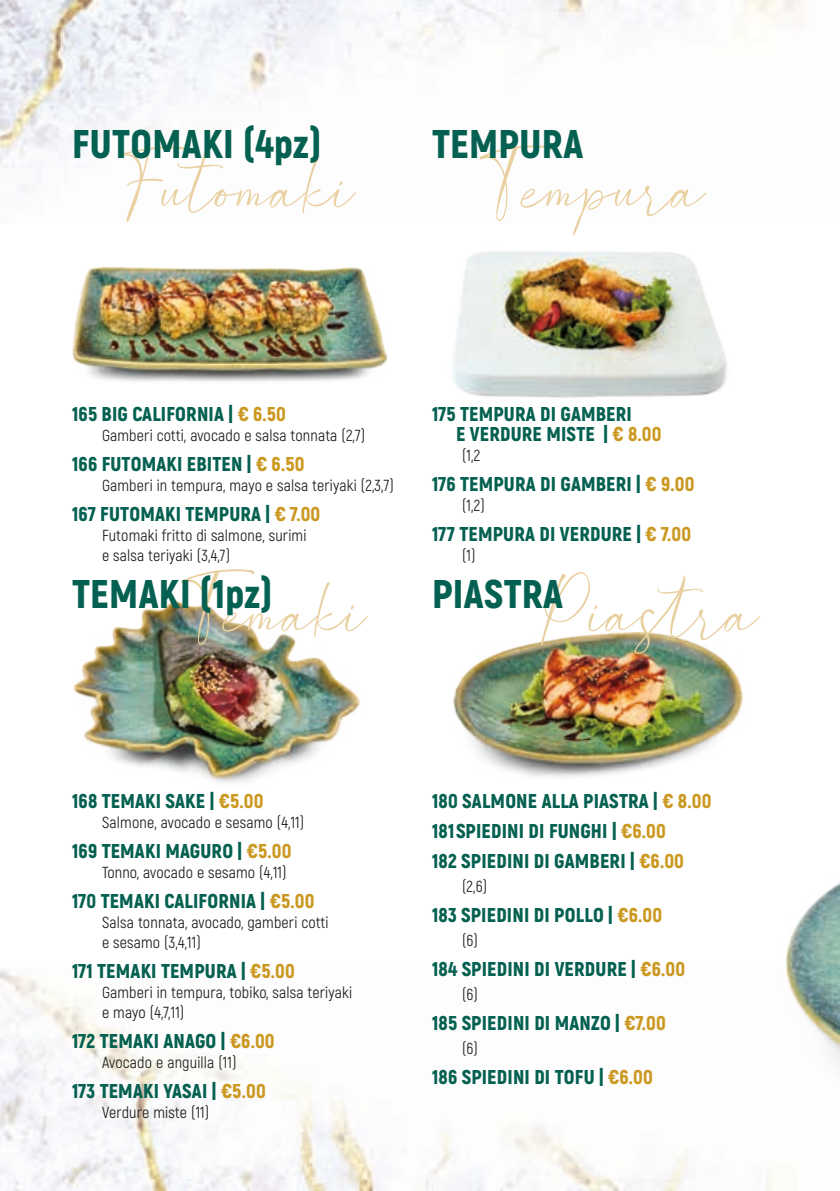
<style>
.page{position:relative;width:840px;height:1191px;background:#fff}
.page>*{position:absolute;margin:0;border:0;box-sizing:border-box;transform-origin:0 0}
.t1{font:113.2px "Southland";letter-spacing:.01em;color:#e9d0a0}
.t2{font:900 40px "Akrobat";letter-spacing:.01em;color:#046050}
.t3{font:900 20px/30px "Akrobat";letter-spacing:.01em;color:#046050}
.t4{font:16px/20px "Akrobat";letter-spacing:.01em;color:#1d1d1b}
.s1{color:#cb9922}
</style>
<div class="page">
<img style="left:0;top:969px;width:773px;height:222px">
<img style="left:0;top:0;width:804px;height:189px">
<img style="left:72px;top:268px;width:316px;height:114px">
<img style="left:453px;top:251px;width:274px;height:147px">
<img style="left:786px;top:883px;width:53px;height:181px">
<img style="left:73px;top:601px;width:287px;height:182px">
<img style="left:453px;top:633px;width:290px;height:144px">
<h2 class="t2" style="left:72px;top:118px;width:251px">FUTOMAKI (4pz)</h2>
<h2 class="t2" style="left:432px;top:118px;width:153px">TEMPURA</h2>
<h1 class="t1" style="left:119px;top:131px;width:587px">Futomaki Tempura</h1>
<p class="t3" style="left:72px;top:398px;width:215px">165 BIG CALIFORNIA | <span class="s1">€ 6.50</span></p>
<p class="t4" style="left:102px;top:425px;width:264px">Gamberi cotti, avocado e salsa tonnata (2,7)</p>
<p class="t3" style="left:72px;top:448px;width:234px">166 FUTOMAKI EBITEN | <span class="s1">€ 6.50</span></p>
<p class="t4" style="left:102px;top:475px;width:293px">Gamberi in tempura, mayo e salsa teriyaki (2,3,7)</p>
<p class="t3" style="left:72px;top:498px;width:250px">167 FUTOMAKI TEMPURA | <span class="s1">€ 7.00</span></p>
<p class="t4" style="left:102px;top:525px;width:206px">Futomaki fritto di salmone, surimi e salsa teriyaki (3,4,7)</p>
<p class="t3" style="left:456px;top:403px;width:207px;line-height:20px;text-indent:-24px">175 TEMPURA DI GAMBERI<br>E VERDURE MISTE | <span class="s1">€ 8.00</span></p>
<p class="t4" style="left:462px;top:445px;width:20px">(1,2</p>
<p class="t3" style="left:432px;top:468px;width:264px">176 TEMPURA DI GAMBERI | <span class="s1">€ 9.00</span></p>
<p class="t4" style="left:462px;top:495px;width:24px">(1,2)</p>
<p class="t3" style="left:432px;top:518px;width:260px">177 TEMPURA DI VERDURE | <span class="s1">€ 7.00</span></p>
<p class="t4" style="left:462px;top:545px;width:15px">(1)</p>
<h1 class="t1" style="left:181px;top:555px;width:187px">Temaki</h1>
<h1 class="t1" style="left:540px;top:555px;width:219px">Piastra</h1>
<h2 class="t2" style="left:72px;top:568px;width:202px">TEMAKI (1pz)</h2>
<h2 class="t2" style="left:432px;top:568px;width:132px">PIASTRA</h2>
<p class="t3" style="left:72px;top:786px;width:193px">168 TEMAKI SAKE | <span class="s1">€5.00</span></p>
<p class="t4" style="left:102px;top:812px;width:203px">Salmone, avocado e sesamo (4,11)</p>
<p class="t3" style="left:72px;top:836px;width:221px">169 TEMAKI MAGURO | <span class="s1">€5.00</span></p>
<p class="t4" style="left:102px;top:862px;width:186px">Tonno, avocado e sesamo (4,11)</p>
<p class="t3" style="left:72px;top:886px;width:244px">170 TEMAKI CALIFORNIA | <span class="s1">€5.00</span></p>
<p class="t4" style="left:102px;top:912px;width:228px">Salsa tonnata, avocado, gamberi cotti e sesamo (3,4,11)</p>
<p class="t3" style="left:72px;top:956px;width:224px">171 TEMAKI TEMPURA | <span class="s1">€5.00</span></p>
<p class="t4" style="left:102px;top:982px;width:251px">Gamberi in tempura, tobiko, salsa teriyaki e mayo (4,7,11)</p>
<p class="t3" style="left:72px;top:1026px;width:204px">172 TEMAKI ANAGO | <span class="s1">€6.00</span></p>
<p class="t4" style="left:102px;top:1052px;width:136px">Avocado e anguilla (11)</p>
<p class="t3" style="left:72px;top:1076px;width:195px">173 TEMAKI YASAI | <span class="s1">€5.00</span></p>
<p class="t4" style="left:102px;top:1102px;width:109px">Verdure miste (11)</p>
<p class="t3" style="left:432px;top:786px;width:281px">180 SALMONE ALLA PIASTRA | <span class="s1">€ 8.00<br></span>181SPIEDINI DI FUNGHI | <span class="s1">€6.00<br></span>182 SPIEDINI DI GAMBERI | <span class="s1">€6.00</span></p>
<p class="t4" style="left:462px;top:876px;width:27px">(2,6)</p>
<p class="t3" style="left:432px;top:900px;width:231px">183 SPIEDINI DI POLLO | <span class="s1">€6.00</span></p>
<p class="t4" style="left:462px;top:930px;width:17px">(6)</p>
<p class="t3" style="left:432px;top:954px;width:254px">184 SPIEDINI DI VERDURE | <span class="s1">€6.00</span></p>
<p class="t4" style="left:462px;top:984px;width:17px">(6)</p>
<p class="t3" style="left:432px;top:1008px;width:235px">185 SPIEDINI DI MANZO | <span class="s1">€7.00</span></p>
<p class="t4" style="left:462px;top:1038px;width:17px">(6)</p>
<p class="t3" style="left:432px;top:1062px;width:222px">186 SPIEDINI DI TOFU | <span class="s1">€6.00</span></p>
</div>
